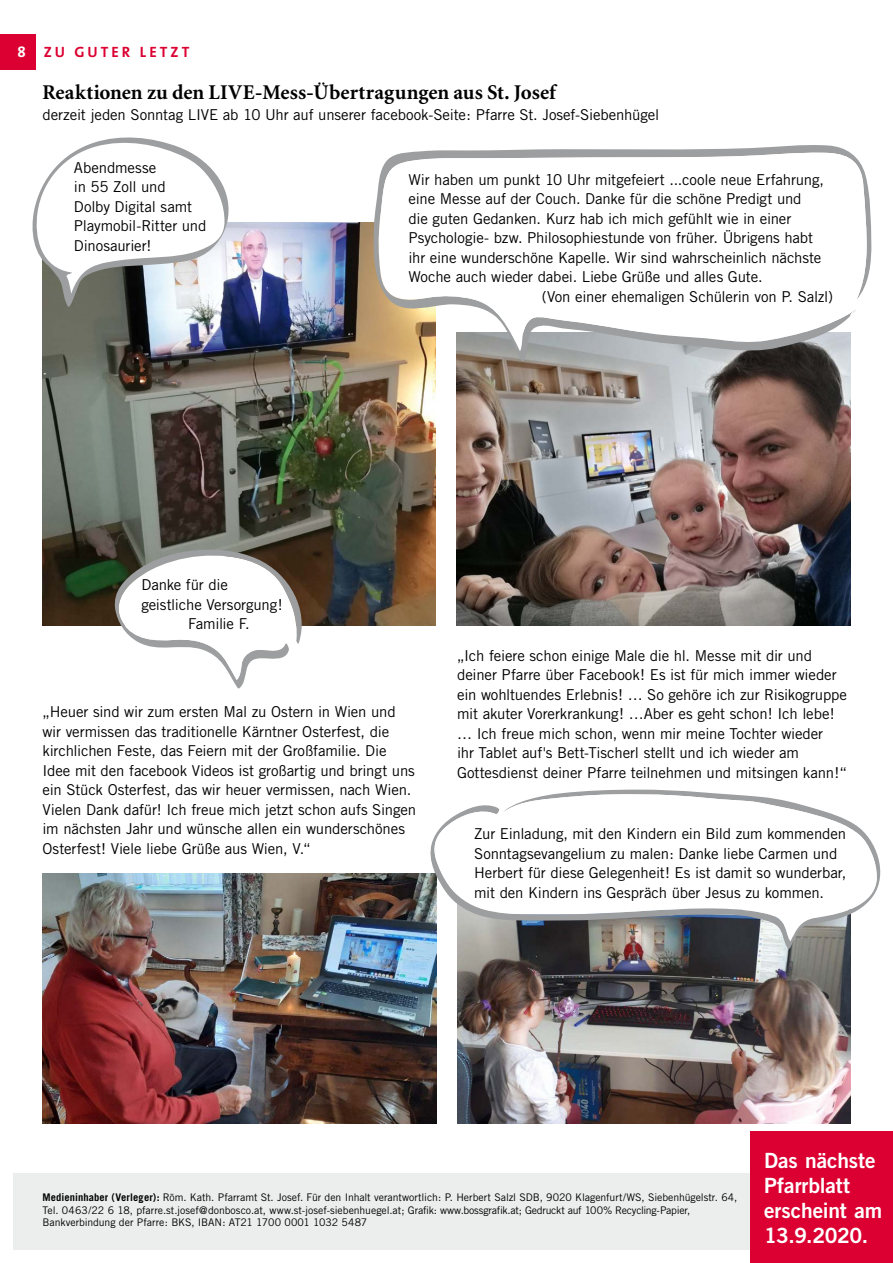
<style>
.page{position:relative;width:893px;height:1263px;background:#fff}
.page>*{position:absolute;margin:0;border:0;box-sizing:border-box;transform-origin:0 0}
.t1{font:700 21px "Minion";letter-spacing:.005em;color:#000}
.t2{font:21px/25.2px "Trade Gothic Bold Two";letter-spacing:-.005em;color:#fff}
.t3{font:15px/19.5px "Trade Gothic";letter-spacing:-.01em;color:#000}
.t4{font:700 15px "The Sans";letter-spacing:.2em;color:#db0031}
.t5{font:15px "Trade Gothic";letter-spacing:-.03em;color:#000}
.t6{font:10.5px/12.6px "Trade Gothic";letter-spacing:-.005em;color:#000}
.s1{color:#fff}
.s2{font-weight:700}
</style>
<div class="page">
<img style="left:43px;top:873px;width:393px;height:251px">
<img style="left:457px;top:950px;width:393px;height:174px">
<div style="left:13px;top:1174px;width:867px;height:76px;background:#eceded"></div>
<div style="left:0;top:34px;width:36px;height:36px;background:#db0031"></div>
<div style="left:751px;top:1131px;width:142px;height:132px;background:#db0031"></div>
<img style="left:43px;top:222px;width:393px;height:403px">
<img style="left:457px;top:363px;width:393px;height:262px">
<svg style="left:372px;top:145px;width:500px;height:218px"></svg>
<svg style="left:378px;top:152px;width:491px;height:199px"></svg>
<svg style="left:32px;top:137px;width:201px;height:173px"></svg>
<img style="left:427px;top:789px;width:454px;height:161px">
<svg style="left:432px;top:794px;width:445px;height:148px"></svg>
<svg style="left:112px;top:543px;width:197px;height:146px"></svg>
<p class="t4" style="left:18px;top:40px;width:173px"><span class="s1">8</span> ZU GUTER LETZT</p>
<h1 class="t1" style="left:43px;top:82px;width:515px">Reaktionen zu den LIVE-Mess-Übertragungen aus St. Josef</h1>
<p class="t3" style="left:43px;top:105px;width:618px">derzeit jeden Sonntag LIVE ab 10 Uhr auf unserer facebook-Seite: Pfarre St. Josef-Siebenhügel</p>
<p class="t3" style="left:74px;top:158px;width:134px">Abendmesse<br>in 55 Zoll und<br>Dolby Digital samt<br>Playmobil-Ritter und<br>Dinosaurier!</p>
<p class="t3" style="left:141px;top:575px;width:88px">Danke für die</p>
<p class="t3" style="left:141px;top:595px;width:143px">geistliche Versorgung!</p>
<p class="t5" style="left:188px;top:615px;width:63px">Familie F.</p>
<p class="t3" style="left:408px;top:170px;width:417px">Wir haben um punkt 10 Uhr mitgefeiert ...coole neue Erfahrung,</p>
<p class="t3" style="left:408px;top:189px;width:395px">eine Messe auf der Couch. Danke für die schöne Predigt und</p>
<p class="t3" style="left:408px;top:209px;width:384px">die guten Gedanken. Kurz hab ich mich gefühlt wie in einer</p>
<p class="t3" style="left:408px;top:228px;width:406px">Psychologie- bzw. Philosophiestunde von früher. Übrigens habt</p>
<p class="t3" style="left:408px;top:248px;width:414px">ihr eine wunderschöne Kapelle. Wir sind wahrscheinlich nächste</p>
<p class="t3" style="left:408px;top:267px;width:356px">Woche auch wieder dabei. Liebe Grüße und alles Gute.</p>
<p class="t3" style="left:542px;top:287px;width:293px">(Von einer ehemaligen Schülerin von P. Salzl)</p>
<p class="t3" style="left:43px;top:702px;width:375px">„Heuer sind wir zum ersten Mal zu Ostern in Wien und wir vermissen das traditionelle Kärntner Osterfest, die kirchlichen Feste, das Feiern mit der Großfamilie. Die Idee mit den facebook Videos ist großartig und bringt uns ein Stück Osterfest, das wir heuer vermissen, nach Wien.<br>Vielen Dank dafür! Ich freue mich jetzt schon aufs Singen im nächsten Jahr und wünsche allen ein wunderschönes Osterfest! Viele liebe Grüße aus Wien, V.“</p>
<p class="t3" style="left:457px;top:645px;width:391px">„Ich feiere schon einige Male die hl. Messe mit dir und deiner Pfarre über Facebook! Es ist für mich immer wieder ein wohltuendes Erlebnis! … So gehöre ich zur Risikogruppe mit akuter Vorerkrankung! …Aber es geht schon! Ich lebe! … Ich freue mich schon, wenn mir meine Tochter wieder<br>ihr Tablet auf's Bett-Tischerl stellt und ich wieder am Gottesdienst deiner Pfarre teilnehmen und mitsingen kann!“</p>
<p class="t3" style="left:474px;top:824px;width:374px">Zur Einladung, mit den Kindern ein Bild zum kommenden Sonntagsevangelium zu malen: Danke liebe Carmen und Herbert für diese Gelegenheit! Es ist damit so wunderbar, mit den Kindern ins Gespräch über Jesus zu kommen.</p>
<p class="t6" style="left:43px;top:1191px;width:696px"><span class="s2">Medieninhaber (Verleger):</span> Röm. Kath. Pfarramt St. Josef. Für den Inhalt verantwortlich: P. Herbert Salzl SDB, 9020 Klagenfurt/WS, Siebenhügelstr. 64,<br>Tel. 0463/22 6 18, pfarre.st.josef@donbosco.at, www.st-josef-siebenhuegel.at; Grafik: www.bossgrafik.at; Gedruckt auf 100% Recycling-Papier,<br>Bankverbindung der Pfarre: BKS, IBAN: AT21 1700 0001 1032 5487</p>
<h1 class="t2" style="left:764px;top:1147px;width:120px">Das nächste<br>Pfarrblatt erscheint am<br>13.9.2020.</h1>
</div>
